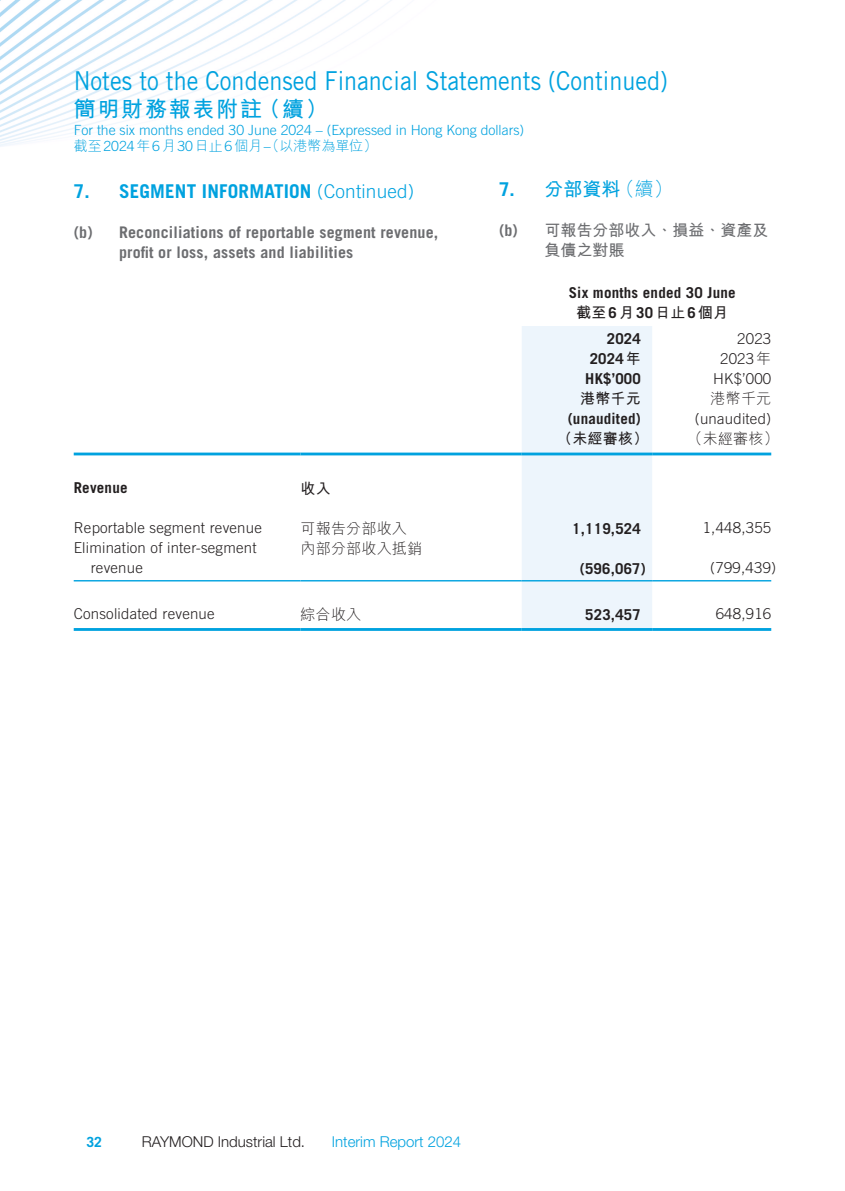
<style>
.page{position:relative;width:845px;height:1191px;background:#fff}
.page>*{position:absolute;margin:0;border:0;box-sizing:border-box;transform-origin:0 0}
.t1{font:26px "Trade Gothic LT Std";color:#00a2df;scale:.9 1}
.t2{font:700 22px "M Hei HK";letter-spacing:.08em;color:#00a2df}
.t3{font:700 19px "Trade Gothic LT Std";letter-spacing:.01em;color:#00a2df}
.t4{font:700 19px "M Hei HK";color:#00a2df}
.t5{font:700 16px/20px "Trade Gothic LT Std";letter-spacing:.01em;color:#6c6d70}
.t6{font:700 16px/20px "M Hei HK";color:#6c6d70}
.t7{font:300 15px/20px "Trade Gothic LT Std";letter-spacing:.015em;color:#231f20}
.t8{font:700 15px "Trade Gothic LT Std";letter-spacing:.015em;color:#231f20}
.t9{font:300 15px "M Hei HK";letter-spacing:.015em;color:#231f20}
.t10{font:700 15px "M Hei HK";letter-spacing:.015em;color:#231f20}
.t11{font:300 15px "Helvetica Neue LT Pro";color:#231f20}
.t12{font:300 15px "Helvetica Neue LT Pro";color:#00a2df}
.t13{font:300 14px "Trade Gothic LT Std";color:#00a2df}
.t14{font:300 14px "M Hei HK";color:#00a2df}
.t15{font:700 14px "Trade Gothic LT Std";color:#00a2df}
.s1{font-family:"Trade Gothic LT Std"}
.s2{font-weight:300}
.s3{font-family:"M Hei HK"}
</style>
<div class="page">
<img style="left:0;top:0;width:772px;height:631px">
<div style="left:522px;top:326px;width:130px;height:302px;background:#edf5fc"></div>
<hr style="left:74px;top:452px;width:226px;height:3px;background:#00a2df">
<hr style="left:300px;top:452px;width:222px;height:3px;background:#00a2df">
<hr style="left:522px;top:452px;width:130px;height:3px;background:#00a2df">
<hr style="left:652px;top:452px;width:119px;height:3px;background:#00a2df">
<hr style="left:74px;top:580px;width:226px;height:1px;background:#00a2df">
<hr style="left:300px;top:580px;width:222px;height:1px;background:#00a2df">
<hr style="left:522px;top:580px;width:130px;height:1px;background:#00a2df">
<hr style="left:652px;top:580px;width:119px;height:1px;background:#00a2df">
<hr style="left:74px;top:628px;width:226px;height:3px;background:#00a2df">
<hr style="left:300px;top:628px;width:222px;height:3px;background:#00a2df">
<hr style="left:522px;top:628px;width:130px;height:3px;background:#00a2df">
<hr style="left:652px;top:628px;width:119px;height:3px;background:#00a2df">
<h1 class="t1" style="left:74px;top:65px;width:662px">Notes to the Condensed Financial Statements (Continued)</h1>
<h2 class="t2" style="left:74px;top:93px;width:256px">簡明財務報表附註（續）</h2>
<p class="t13" style="left:74px;top:121px;width:452px">For the six months ended 30 June 2024 – (Expressed in Hong Kong dollars)</p>
<p class="t14" style="left:74px;top:136px;width:305px">截至<span class="s1">2024</span>年<span class="s1">6</span>月<span class="s1">30</span>日止<span class="s1">6</span>個月<span class="s1">–</span>（以港幣為單位）</p>
<p class="t3" style="left:74px;top:179px;width:342px">7. SEGMENT INFORMATION <span class="s2">(Continued)</span></p>
<p class="t5" style="left:119px;top:222px;width:321px;text-indent:-45px">(b) Reconciliations of reportable segment revenue, profit or loss, assets and liabilities</p>
<p class="t8" style="left:569px;top:283px;width:168px">Six months ended 30 June</p>
<p class="t10" style="left:576px;top:302px;width:153px">截至<span class="s1">6</span>月<span class="s1">30</span>日止<span class="s1">6</span>個月</p>
<p class="t8" style="left:607px;top:329px;width:36px">2024</p>
<p class="t7" style="left:737px;top:328px;width:36px">2023</p>
<p class="t8" style="left:589px;top:349px;width:53px">2024<span class="s3">年</span></p>
<p class="t7" style="left:720px;top:348px;width:53px">2023<span class="s3">年</span></p>
<p class="t8" style="left:585px;top:369px;width:57px">HK$’000</p>
<p class="t7" style="left:713px;top:368px;width:60px">HK$’000</p>
<p class="t10" style="left:580px;top:388px;width:62px">港幣千元</p>
<p class="t9" style="left:710px;top:388px;width:62px">港幣千元</p>
<p class="t8" style="left:568px;top:409px;width:75px">(unaudited)</p>
<p class="t7" style="left:695px;top:408px;width:78px">(unaudited)</p>
<p class="t10" style="left:557px;top:428px;width:93px">（未經審核）</p>
<p class="t9" style="left:687px;top:428px;width:93px">（未經審核）</p>
<p class="t8" style="left:74px;top:479px;width:55px">Revenue</p>
<p class="t10" style="left:300px;top:477px;width:32px">收入</p>
<p class="t7" style="left:74px;top:518px;width:190px">Reportable segment revenue</p>
<p class="t9" style="left:300px;top:517px;width:108px">可報告分部收入</p>
<p class="t8" style="left:572px;top:519px;width:70px">1,119,524</p>
<p class="t7" style="left:703px;top:518px;width:70px">1,448,355</p>
<p class="t7" style="left:91px;top:538px;width:167px;text-indent:-17px">Elimination of inter-segment revenue</p>
<p class="t9" style="left:300px;top:537px;width:123px">內部分部收入抵銷</p>
<p class="t4" style="left:499px;top:176px;width:175px"><span class="s1">7.</span> 分部資料<span class="s2">（續）</span></p>
<p class="t6" style="left:544px;top:219px;width:225px;text-indent:-45px"><span class="s1">(b)</span> 可報告分部收入、損益、資產及負債之對賬</p>
<p class="t8" style="left:580px;top:559px;width:67px">(596,067)</p>
<p class="t7" style="left:710px;top:558px;width:67px">(799,439)</p>
<p class="t7" style="left:74px;top:604px;width:142px">Consolidated revenue</p>
<p class="t9" style="left:300px;top:603px;width:62px">綜合收入</p>
<p class="t8" style="left:585px;top:605px;width:57px">523,457</p>
<p class="t7" style="left:715px;top:604px;width:57px">648,916</p>
<p class="t15" style="left:86px;top:1133px;width:17px">32</p>
<p class="t11" style="left:142px;top:1132px;width:165px">RAYMOND Industrial Ltd.</p>
<p class="t12" style="left:332px;top:1132px;width:131px">Interim Report 2024</p>
</div>
